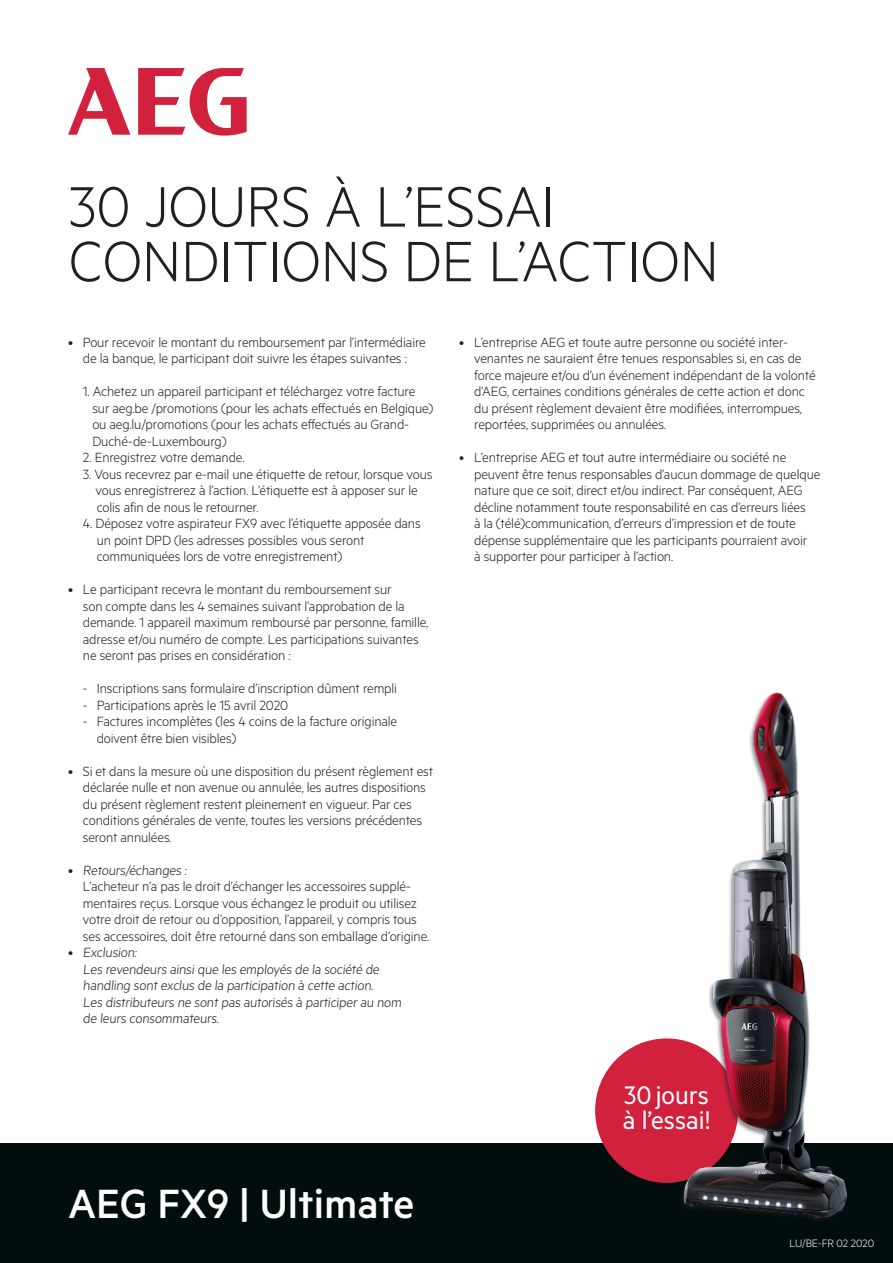
<style>
.page{position:relative;width:893px;height:1263px;background:#fff}
.page>*{position:absolute;margin:0;border:0;box-sizing:border-box;transform-origin:0 0}
.t1{font:300 64.05px "Metric";color:#231f20}
.t2{font:500 46.05px "Metric";color:#fff}
.t3{font:28.65px "Metric";color:#fff}
.t4{font:300 15px/16.5px "Metric";letter-spacing:-.01em;color:#231f20}
.t5{font:300 12px "Metric";color:#fff}
</style>
<div class="page">
<svg style="left:68px;top:68px;width:62px;height:67px"></svg>
<svg style="left:138px;top:68px;width:109px;height:68px"></svg>
<div style="left:0;top:1144px;width:893px;height:119px;background:#020d0d"></div>
<div style="left:595px;top:1038px;width:143px;height:145px;background:#d2213d;border-radius:50%"></div>
<div style="left:679px;top:693px;width:169px;height:531px;background:#231f20;opacity:.5"></div>
<img style="left:667px;top:692px;width:179px;height:525px">
<p class="t1" style="left:69px;top:169px;width:488px">30 JOURS À L’ESSAI</p>
<p class="t1" style="left:69px;top:224px;width:651px">CONDITIONS DE L’ACTION</p>
<p class="t4" style="left:68px;top:333px;width:359px;text-align:center">• Pour recevoir le montant du remboursement par l’intermédiaire de la banque, le participant doit suivre les étapes suivantes :</p>
<p class="t4" style="left:92px;top:383px;width:343px;text-indent:-9px">1. Achetez un appareil participant et téléchargez votre facture sur aeg.be /promotions (pour les achats effectués en Belgique)</p>
<p class="t4" style="left:92px;top:416px;width:318px">ou aeg.lu/promotions (pour les achats effectués au Grand-</p>
<p class="t4" style="left:92px;top:432px;width:136px">Duché-de-Luxembourg)</p>
<p class="t4" style="left:83px;top:449px;width:163px">2. Enregistrez votre demande.</p>
<p class="t4" style="left:96px;top:465px;width:338px;text-indent:-13px">3. Vous recevrez par e-mail une étiquette de retour, lorsque vous vous enregistrerez à l’action. L’étiquette est à apposer sur le colis afin de nous le retourner.</p>
<p class="t4" style="left:83px;top:515px;width:339px">4. Déposez votre aspirateur FX9 avec l’étiquette apposée dans</p>
<p class="t4" style="left:97px;top:531px;width:269px">un point DPD (les adresses possibles vous seront</p>
<p class="t4" style="left:97px;top:548px;width:247px">communiquées lors de votre enregistrement)</p>
<p class="t4" style="left:83px;top:581px;width:347px;text-indent:-15px">• Le participant recevra le montant du remboursement sur<br>son compte dans les 4 semaines suivant l’approbation de la demande. 1 appareil maximum remboursé par personne, famille, adresse et/ou numéro de compte. Les participations suivantes ne seront pas prises en considération :</p>
<p class="t4" style="left:83px;top:680px;width:316px">- Inscriptions sans formulaire d’inscription dûment rempli</p>
<p class="t4" style="left:83px;top:696px;width:207px">- Participations après le 15 avril 2020</p>
<p class="t4" style="left:97px;top:713px;width:302px;text-indent:-14px">- Factures incomplètes (les 4 coins de la facture originale doivent être bien visibles)</p>
<p class="t4" style="left:83px;top:762px;width:352px;text-indent:-15px">• Si et dans la mesure où une disposition du présent règlement est déclarée nulle et non avenue ou annulée, les autres dispositions du présent règlement restent pleinement en vigueur. Par ces conditions générales de vente, toutes les versions précédentes seront annulées.</p>
<p class="t4" style="left:83px;top:861px;width:348px;text-indent:-15px">• Retours/échanges :<br>L’acheteur n’a pas le droit d’échanger les accessoires supplé&shy;mentaires reçus. Lorsque vous échangez le produit ou utilisez votre droit de retour ou d’opposition, l’appareil, y compris tous ses accessoires, doit être retourné dans son emballage d’origine.</p>
<p class="t4" style="left:68px;top:944px;width:72px">• Exclusion:</p>
<p class="t4" style="left:83px;top:960px;width:300px">Les revendeurs ainsi que les employés de la société de</p>
<p class="t4" style="left:83px;top:977px;width:294px">handling sont exclus de la participation à cette action.</p>
<p class="t4" style="left:83px;top:993px;width:322px">Les distributeurs ne sont pas autorisés à participer au nom</p>
<p class="t4" style="left:83px;top:1010px;width:139px">de leurs consommateurs.</p>
<p class="t2" style="left:68px;top:1176px;width:348px">AEG FX9 | Ultimate</p>
<p class="t4" style="left:474px;top:333px;width:343px;text-indent:-15px">• L’entreprise AEG et toute autre personne ou société inter&shy;venantes ne sauraient être tenues responsables si, en cas de force majeure et/ou d’un événement indépendant de la volonté d’AEG, certaines conditions générales de cette action et donc du présent règlement devaient être modifiées, interrompues, reportées, supprimées ou annulées.</p>
<p class="t4" style="left:474px;top:449px;width:348px;text-indent:-15px">• L’entreprise AEG et tout autre intermédiaire ou société ne peuvent être tenus responsables d’aucun dommage de quelque nature que ce soit, direct et/ou indirect. Par conséquent, AEG décline notamment toute responsabilité en cas d’erreurs liées<br>à la (télé)communication, d’erreurs d’impression et de toute dépense supplémentaire que les participants pourraient avoir<br>à supporter pour participer à l’action.</p>
<p class="t3" style="left:624px;top:1078px;width:86px">30 jours</p>
<p class="t3" style="left:623px;top:1103px;width:89px">à l’essai!</p>
<p class="t5" style="left:789px;top:1236px;width:86px">LU/BE-FR 02 2020</p>
</div>
